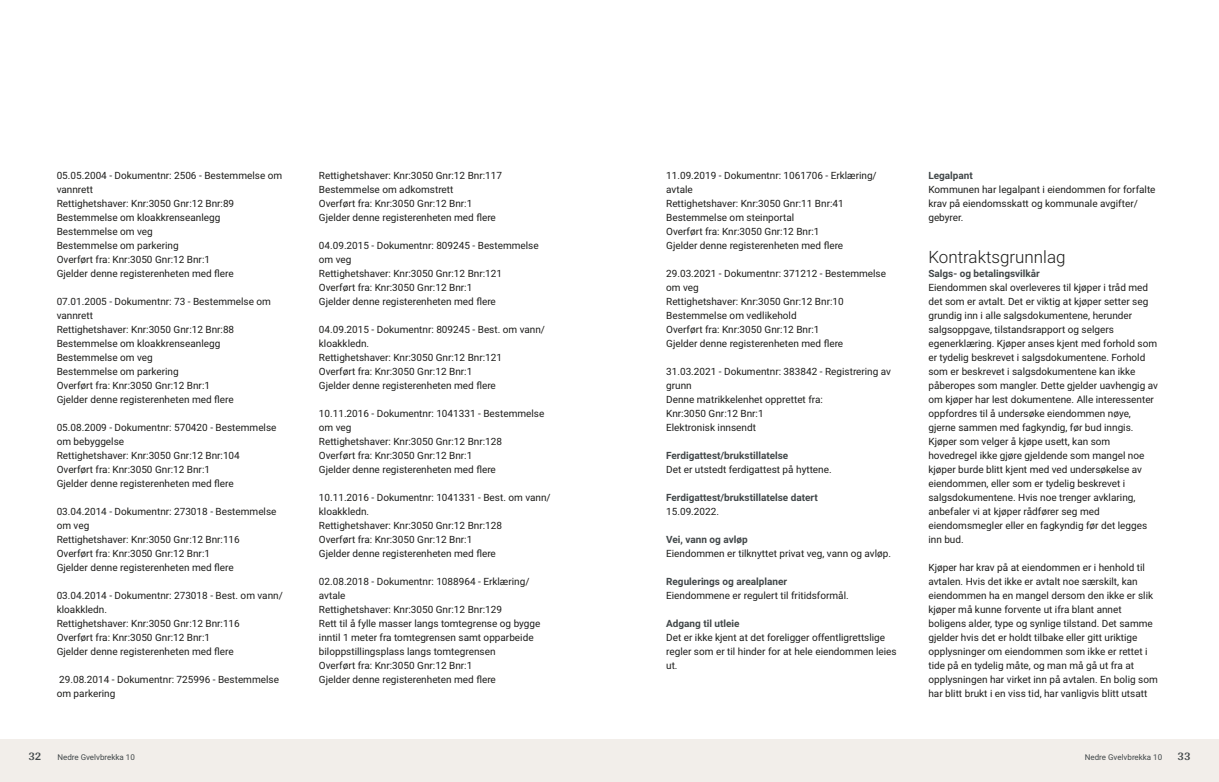
<style>
.page{position:relative;width:1219px;height:782px;background:#fff}
.page>*{position:absolute;margin:0;border:0;box-sizing:border-box;transform-origin:0 0}
.t1{font:300 17px "Roboto";color:#1d1d1b}
.t2{font:700 12px "Arya";color:#414749}
.t3{font:10px/14px "Roboto";color:#1d1d1b}
.t4{font:700 10px "Roboto";color:#414749}
.t5{font:8px "Roboto";color:#414749}
</style>
<div class="page">
<div style="left:0;top:739px;width:612px;height:42px;background:#f2eeea"></div>
<div style="left:607px;top:739px;width:612px;height:42px;background:#f2eeea"></div>
<p class="t3" style="left:57px;top:167px;width:227px">05.05.2004 ‑ Dokumentnr: 2506 ‑ Bestemmelse om vannrett<br>Rettighetshaver: Knr:3050 Gnr:12 Bnr:89<br>Bestemmelse om kloakkrenseanlegg<br>Bestemmelse om veg<br>Bestemmelse om parkering<br>Overført fra: Knr:3050 Gnr:12 Bnr:1<br>Gjelder denne registerenheten med flere</p>
<p class="t3" style="left:57px;top:293px;width:216px">07.01.2005 ‑ Dokumentnr: 73 ‑ Bestemmelse om vannrett<br>Rettighetshaver: Knr:3050 Gnr:12 Bnr:88<br>Bestemmelse om kloakkrenseanlegg<br>Bestemmelse om veg<br>Bestemmelse om parkering<br>Overført fra: Knr:3050 Gnr:12 Bnr:1<br>Gjelder denne registerenheten med flere</p>
<p class="t3" style="left:57px;top:419px;width:221px">05.08.2009 ‑ Dokumentnr: 570420 ‑ Bestemmelse om bebyggelse<br>Rettighetshaver: Knr:3050 Gnr:12 Bnr:104<br>Overført fra: Knr:3050 Gnr:12 Bnr:1<br>Gjelder denne registerenheten med flere</p>
<p class="t3" style="left:57px;top:503px;width:221px">03.04.2014 ‑ Dokumentnr: 273018 ‑ Bestemmelse om veg<br>Rettighetshaver: Knr:3050 Gnr:12 Bnr:116<br>Overført fra: Knr:3050 Gnr:12 Bnr:1<br>Gjelder denne registerenheten med flere</p>
<p class="t3" style="left:57px;top:587px;width:228px">03.04.2014 ‑ Dokumentnr: 273018 ‑ Best. om vann/ kloakkledn.<br>Rettighetshaver: Knr:3050 Gnr:12 Bnr:116<br>Overført fra: Knr:3050 Gnr:12 Bnr:1<br>Gjelder denne registerenheten med flere</p>
<p class="t3" style="left:57px;top:671px;width:224px">29.08.2014 ‑ Dokumentnr: 725996 ‑ Bestemmelse om parkering</p>
<p class="t2" style="left:28px;top:749px;width:15px">32</p>
<p class="t5" style="left:57px;top:751px;width:79px">Nedre Gvelvbrekka 10</p>
<p class="t3" style="left:319px;top:167px;width:185px">Rettighetshaver: Knr:3050 Gnr:12 Bnr:117<br>Bestemmelse om adkomstrett<br>Overført fra: Knr:3050 Gnr:12 Bnr:1<br>Gjelder denne registerenheten med flere</p>
<p class="t3" style="left:319px;top:237px;width:221px">04.09.2015 ‑ Dokumentnr: 809245 ‑ Bestemmelse om veg<br>Rettighetshaver: Knr:3050 Gnr:12 Bnr:121<br>Overført fra: Knr:3050 Gnr:12 Bnr:1<br>Gjelder denne registerenheten med flere</p>
<p class="t3" style="left:319px;top:321px;width:228px">04.09.2015 ‑ Dokumentnr: 809245 ‑ Best. om vann/ kloakkledn.<br>Rettighetshaver: Knr:3050 Gnr:12 Bnr:121<br>Overført fra: Knr:3050 Gnr:12 Bnr:1<br>Gjelder denne registerenheten med flere</p>
<p class="t3" style="left:319px;top:405px;width:227px">10.11.2016 ‑ Dokumentnr: 1041331 ‑ Bestemmelse om veg<br>Rettighetshaver: Knr:3050 Gnr:12 Bnr:128<br>Overført fra: Knr:3050 Gnr:12 Bnr:1<br>Gjelder denne registerenheten med flere</p>
<p class="t3" style="left:319px;top:489px;width:233px">10.11.2016 ‑ Dokumentnr: 1041331 ‑ Best. om vann/ kloakkledn.<br>Rettighetshaver: Knr:3050 Gnr:12 Bnr:128<br>Overført fra: Knr:3050 Gnr:12 Bnr:1<br>Gjelder denne registerenheten med flere</p>
<p class="t3" style="left:319px;top:573px;width:223px">02.08.2018 ‑ Dokumentnr: 1088964 ‑ Erklæring/ avtale<br>Rettighetshaver: Knr:3050 Gnr:12 Bnr:129<br>Rett til å fylle masser langs tomtegrense og bygge inntil 1 meter fra tomtegrensen samt opparbeide biloppstillingsplass langs tomtegrensen<br>Overført fra: Knr:3050 Gnr:12 Bnr:1<br>Gjelder denne registerenheten med flere</p>
<p class="t3" style="left:666px;top:167px;width:212px">11.09.2019 ‑ Dokumentnr: 1061706 ‑ Erklæring/ avtale<br>Rettighetshaver: Knr:3050 Gnr:11 Bnr:41<br>Bestemmelse om steinportal<br>Overført fra: Knr:3050 Gnr:12 Bnr:1<br>Gjelder denne registerenheten med flere</p>
<p class="t3" style="left:666px;top:265px;width:221px">29.03.2021 ‑ Dokumentnr: 371212 ‑ Bestemmelse om veg<br>Rettighetshaver: Knr:3050 Gnr:12 Bnr:10<br>Bestemmelse om vedlikehold<br>Overført fra: Knr:3050 Gnr:12 Bnr:1<br>Gjelder denne registerenheten med flere</p>
<p class="t3" style="left:666px;top:363px;width:226px">31.03.2021 ‑ Dokumentnr: 383842 ‑ Registrering av grunn<br>Denne matrikkelenhet opprettet fra:<br>Knr:3050 Gnr:12 Bnr:1<br>Elektronisk innsendt</p>
<p class="t4" style="left:666px;top:448px;width:124px">Ferdigattest/brukstillatelse</p>
<p class="t3" style="left:666px;top:461px;width:167px">Det er utstedt ferdigattest på hyttene.</p>
<p class="t4" style="left:666px;top:490px;width:153px">Ferdigattest/brukstillatelse datert</p>
<p class="t3" style="left:666px;top:503px;width:54px">15.09.2022.</p>
<p class="t4" style="left:666px;top:532px;width:83px">Vei, vann og avløp</p>
<p class="t3" style="left:666px;top:545px;width:226px">Eiendommen er tilknyttet privat veg, vann og avløp.</p>
<p class="t4" style="left:666px;top:574px;width:122px">Regulerings og arealplaner</p>
<p class="t3" style="left:666px;top:587px;width:184px">Eiendommene er regulert til fritidsformål.</p>
<p class="t4" style="left:666px;top:616px;width:75px">Adgang til utleie</p>
<p class="t3" style="left:666px;top:629px;width:232px">Det er ikke kjent at det foreligger offentligrettslige regler som er til hinder for at hele eiendommen leies ut.</p>
<p class="t4" style="left:928px;top:168px;width:46px">Legalpant</p>
<p class="t3" style="left:928px;top:181px;width:229px">Kommunen har legalpant i eiendommen for forfalte krav på eiendomsskatt og kommunale avgifter/ gebyrer.</p>
<h1 class="t1" style="left:928px;top:244px;width:139px">Kontraktsgrunnlag</h1>
<p class="t4" style="left:928px;top:266px;width:113px">Salgs‑ og betalingsvilkår</p>
<p class="t3" style="left:928px;top:279px;width:231px">Eiendommen skal overleveres til kjøper i tråd med det som er avtalt. Det er viktig at kjøper setter seg grundig inn i alle salgsdokumentene, herunder salgsoppgave, tilstandsrapport og selgers egenerklæring. Kjøper anses kjent med forhold som er tydelig beskrevet i salgsdokumentene. Forhold som er beskrevet i salgsdokumentene kan ikke påberopes som mangler. Dette gjelder uavhengig av om kjøper har lest dokumentene. Alle interessenter oppfordres til å undersøke eiendommen nøye, gjerne sammen med fagkyndig, før bud inngis.<br>Kjøper som velger å kjøpe usett, kan som hovedregel ikke gjøre gjeldende som mangel noe kjøper burde blitt kjent med ved undersøkelse av eiendommen, eller som er tydelig beskrevet i salgsdokumentene. Hvis noe trenger avklaring, anbefaler vi at kjøper rådfører seg med eiendomsmegler eller en fagkyndig før det legges inn bud.</p>
<p class="t3" style="left:928px;top:559px;width:231px">Kjøper har krav på at eiendommen er i henhold til avtalen. Hvis det ikke er avtalt noe særskilt, kan eiendommen ha en mangel dersom den ikke er slik kjøper må kunne forvente ut ifra blant annet boligens alder, type og synlige tilstand. Det samme gjelder hvis det er holdt tilbake eller gitt uriktige opplysninger om eiendommen som ikke er rettet i tide på en tydelig måte, og man må gå ut fra at opplysningen har virket inn på avtalen. En bolig som har blitt brukt i en viss tid, har vanligvis blitt utsatt</p>
<p class="t5" style="left:1085px;top:751px;width:79px">Nedre Gvelvbrekka 10</p>
<p class="t2" style="left:1177px;top:749px;width:15px">33</p>
</div>
